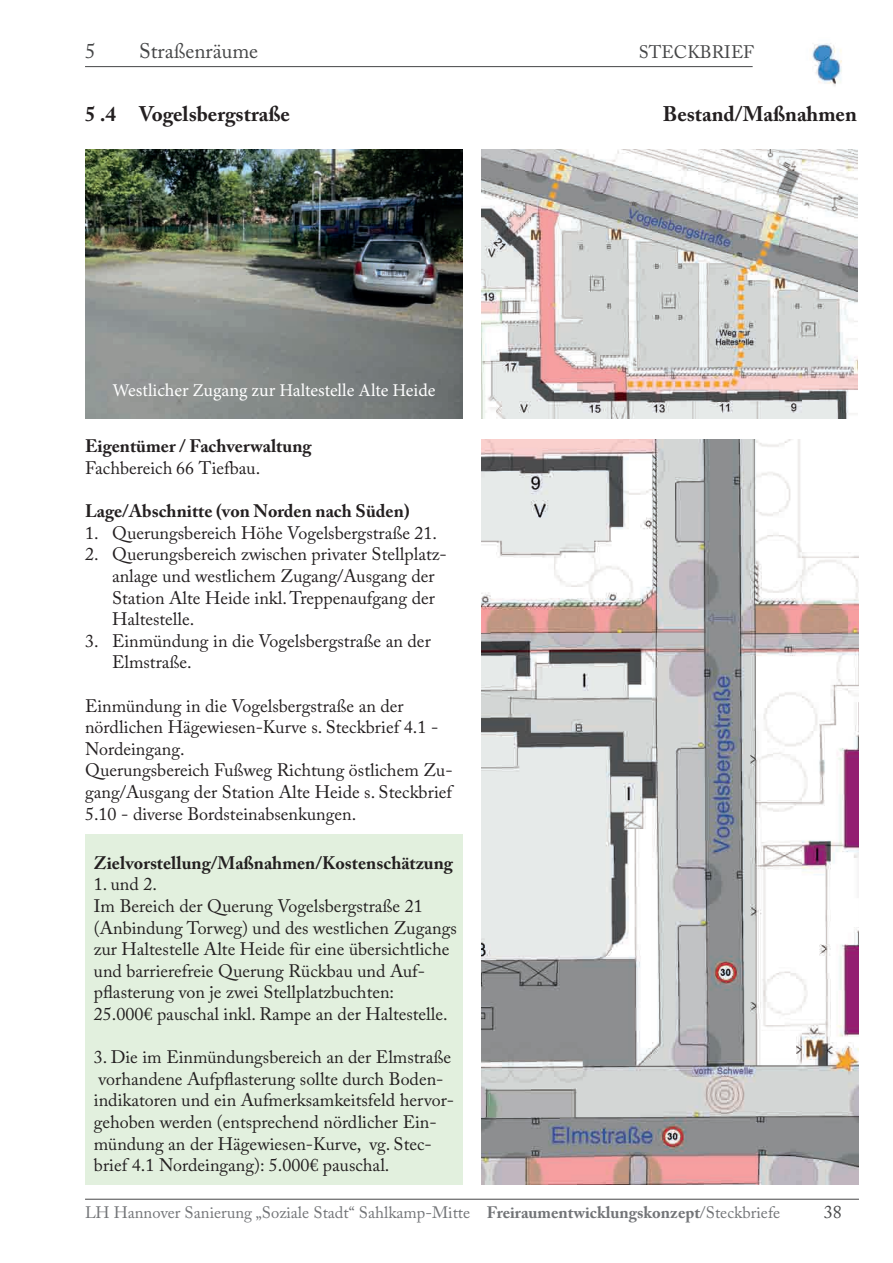
<style>
.page{position:relative;width:893px;height:1263px;background:#fff}
.page>*{position:absolute;margin:0;border:0;box-sizing:border-box;transform-origin:0 0}
.t1{font:700 21px "Adobe Caslon Pro";color:#231f20}
.t2{font:21px "Adobe Caslon Pro";color:#454647}
.t3{font:18px/21.6px "Adobe Caslon Pro";color:#231f20}
.t4{font:700 18px "Adobe Caslon Pro";color:#231f20}
.t5{font:18px "Minion Pro";color:#fff}
.t6{font:18px "Adobe Caslon Pro";color:#454647}
.t7{font:16.5px "Adobe Caslon Pro";color:#727477}
.s1{font-weight:700}
</style>
<div class="page">
<hr style="left:85px;top:1199px;width:774px;height:1px;background:#454647">
<hr style="left:85px;top:66px;width:668px;height:1px;background:#454647">
<img style="left:812px;top:43px;width:30px;height:43px">
<img style="left:481px;top:150px;width:376px;height:268px">
<div style="left:85px;top:834px;width:378px;height:351px;background:#e2f0de"></div>
<img style="left:86px;top:150px;width:376px;height:268px">
<img style="left:481px;top:439px;width:378px;height:746px">
<p class="t2" style="left:85px;top:38px;width:12px">5</p>
<p class="t2" style="left:139px;top:38px;width:121px">Straßenräume</p>
<p class="t6" style="left:639px;top:41px;width:117px">STECKBRIEF</p>
<p class="t1" style="left:85px;top:101px;width:206px">5 .4 Vogelsbergstraße</p>
<p class="t1" style="left:663px;top:101px;width:196px">Bestand/Maßnahmen</p>
<p class="t5" style="left:113px;top:378px;width:324px">Westlicher Zugang zur Haltestelle Alte Heide</p>
<p class="t4" style="left:85px;top:436px;width:228px">Eigentümer / Fachverwaltung</p>
<p class="t3" style="left:85px;top:457px;width:177px">Fachbereich 66 Tiefbau.</p>
<p class="t4" style="left:85px;top:500px;width:326px">Lage/Abschnitte (von Norden nach Süden)</p>
<p class="t3" style="left:85px;top:522px;width:354px">1. Querungsbereich Höhe Vogelsbergstraße 21.</p>
<p class="t3" style="left:112px;top:543px;width:336px;text-indent:-27px">2. Querungsbereich zwischen privater Stellplatz&shy;anlage und westlichem Zugang/Ausgang der Station Alte Heide inkl. Treppenaufgang der Haltestelle.</p>
<p class="t3" style="left:112px;top:630px;width:320px;text-indent:-27px">3. Einmündung in die Vogelsbergstraße an der<br>Elmstraße.</p>
<p class="t3" style="left:85px;top:694px;width:369px">Einmündung in die Vogelsbergstraße an der nördlichen Hägewiesen-Kurve s. Steckbrief 4.1 - Nordeingang.<br>Querungsbereich Fußweg Richtung östlichem Zu&shy;gang/Ausgang der Station Alte Heide s. Steckbrief 5.10 - diverse Bordsteinabsenkungen.</p>
<p class="t4" style="left:94px;top:852px;width:361px">Zielvorstellung/Maßnahmen/Kostenschätzung</p>
<p class="t3" style="left:94px;top:873px;width:364px">1. und 2.<br>Im Bereich der Querung Vogelsbergstraße 21 (Anbindung Torweg) und des westlichen Zugangs zur Haltestelle Alte Heide für eine übersichtliche und barrierefreie Querung Rückbau und Auf&shy;pflasterung von je zwei Stellplatzbuchten:<br>25.000€ pauschal inkl. Rampe an der Haltestelle.</p>
<p class="t3" style="left:94px;top:1046px;width:362px">3. Die im Einmündungsbereich an der Elmstraße vorhandene Aufpflasterung sollte durch Boden&shy;indikatoren und ein Aufmerksamkeitsfeld hervor&shy;gehoben werden (entsprechend nördlicher Ein&shy;mündung an der Hägewiesen-Kurve, vg. Stec&shy;brief 4.1 Nordeingang): 5.000€ pauschal.</p>
<p class="t7" style="left:85px;top:1203px;width:697px">LH Hannover Sanierung „Soziale Stadt“ Sahlkamp-Mitte <span class="s1">Freiraumentwicklungskonzept</span>/Steckbriefe</p>
<p class="t6" style="left:824px;top:1201px;width:19px">38</p>
</div>
